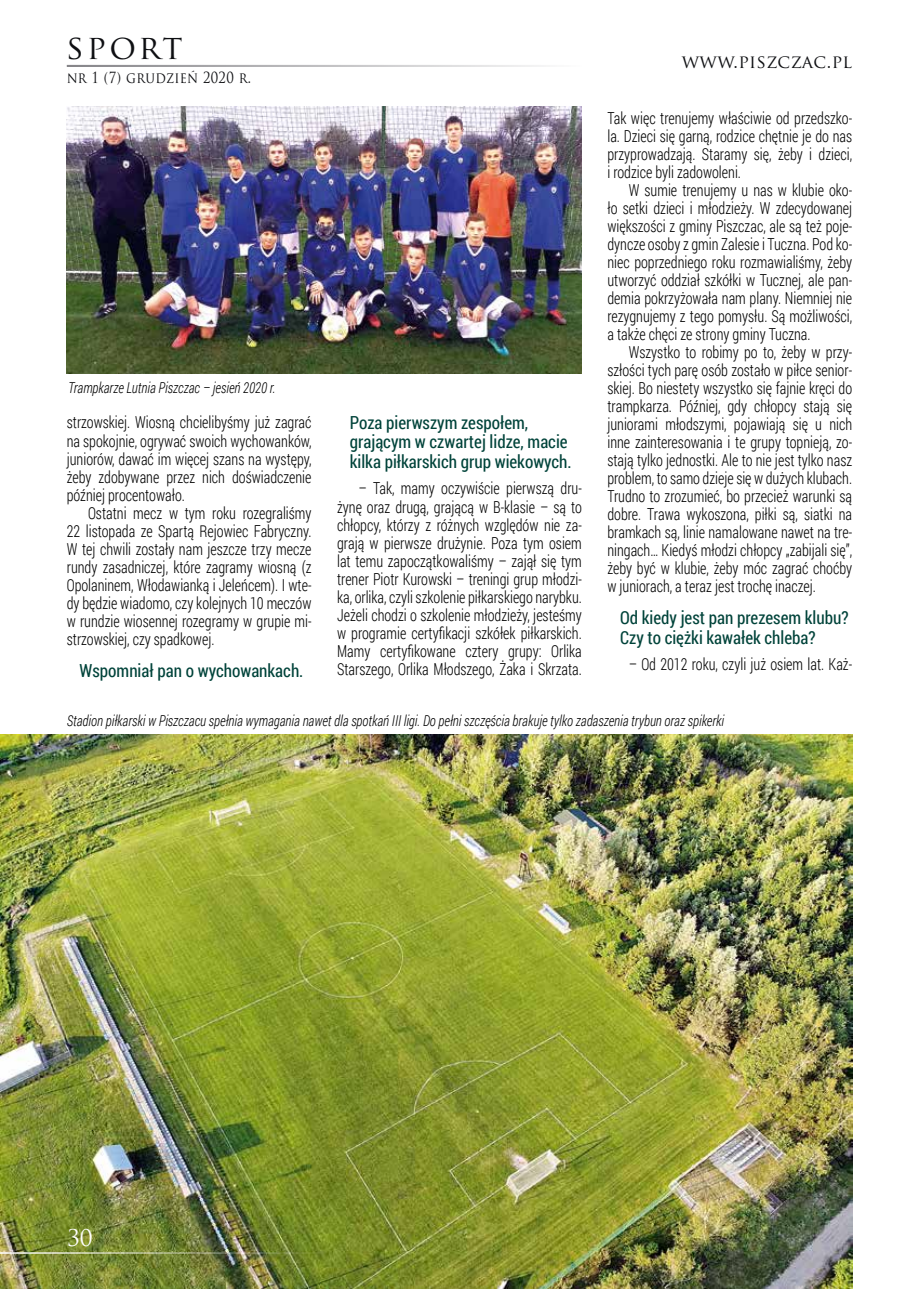
<style>
.page{position:relative;width:919px;height:1289px;background:#fff}
.page>*{position:absolute;margin:0;border:0;box-sizing:border-box;transform-origin:0 0}
.t1{font:33px "Trajan Pro";letter-spacing:.075em;color:#0e0f12}
.t2{font:22.5px "Trajan Pro";color:#fff}
.t3{font:18px/19.5px "Roboto Condensed";color:#00433a;scale:.95 1}
.t4{font:18px "Trajan Pro";letter-spacing:.025em;color:#0e0f12}
.t5{font:300 16.5px/18px "Roboto Condensed";color:#000;text-align:justify;scale:.87 1}
.t6{font:italic 300 15px "Roboto Condensed";color:#000;scale:.87 1}
.t7{font:15px "Trajan Pro";letter-spacing:.025em;color:#0e0f12;scale:.87 1}
</style>
<div class="page">
<img style="left:0;top:734px;width:852px;height:554px">
<hr style="left:0;top:1252px;width:324px;height:1px;background:#fff">
<hr style="left:67px;top:65px;width:544px;height:1px;background:#68676c">
<hr style="left:67px;top:66px;width:544px;height:1px;background:#68676c">
<img style="left:67px;top:106px;width:515px;height:267px">
<h1 class="t1" style="left:67px;top:26px;width:117px">SPORT</h1>
<p class="t7" style="left:67px;top:68px;width:213px">NR 1 (7) GRUDZIEŃ 2020 R.</p>
<p class="t6" style="left:68px;top:377px;width:240px">Trampkarze Lutnia Piszczac – jesień 2020 r.</p>
<p class="t5" style="left:67px;top:413px;width:283px">strzowskiej. Wiosną chcielibyśmy już zagrać na spokojnie, ogrywać swoich wychowanków, juniorów, dawać im więcej szans na występy, żeby zdobywane przez nich doświadczenie później procentowało.</p>
<p class="t5" style="left:67px;top:503px;width:283px;text-indent:21px">Ostatni mecz w tym roku rozegraliśmy 22 listopada ze Spartą Rejowiec Fabryczny.<br>W tej chwili zostały nam jeszcze trzy mecze rundy zasadniczej, które zagramy wiosną (z Opolaninem, Włodawianką i Jeleńcem). I wte&shy;dy będzie wiadomo, czy kolejnych 10 meczów w rundzie wiosennej rozegramy w grupie mi&shy;strzowskiej, czy spadkowej.</p>
<p class="t3" style="left:80px;top:660px;width:237px">Wspomniał pan o wychowankach.</p>
<p class="t3" style="left:350px;top:412px;width:235px">Poza pierwszym zespołem, grającym w czwartej lidze, macie kilka piłkarskich grup wiekowych.</p>
<p class="t5" style="left:337px;top:479px;width:283px;text-indent:21px">– Tak, mamy oczywiście pierwszą dru&shy;żynę oraz drugą, grającą w B-klasie – są to chłopcy, którzy z różnych względów nie za&shy;grają w pierwsze drużynie. Poza tym osiem lat temu zapoczątkowaliśmy – zajął się tym trener Piotr Kurowski – treningi grup młodzi&shy;ka, orlika, czyli szkolenie piłkarskiego narybku.<br>Jeżeli chodzi o szkolenie młodzieży, jesteśmy w programie certyfikacji szkółek piłkarskich.<br>Mamy certyfikowane cztery grupy: Orlika Starszego, Orlika Młodszego, Żaka i Skrzata.</p>
<p class="t4" style="left:681px;top:50px;width:172px">WWW.PISZCZAC.PL</p>
<p class="t5" style="left:607px;top:108px;width:283px">Tak więc trenujemy właściwie od przedszko&shy;la. Dzieci się garną, rodzice chętnie je do nas przyprowadzają. Staramy się, żeby i dzieci, i rodzice byli zadowoleni.</p>
<p class="t5" style="left:607px;top:180px;width:283px;text-indent:21px">W sumie trenujemy u nas w klubie oko&shy;ło setki dzieci i młodzieży. W zdecydowanej większości z gminy Piszczac, ale są też poje&shy;dyncze osoby z gmin Zalesie i Tuczna. Pod ko&shy;niec poprzedniego roku rozmawialiśmy, żeby utworzyć oddział szkółki w Tucznej, ale pan&shy;demia pokrzyżowała nam plany. Niemniej nie rezygnujemy z tego pomysłu. Są możliwości, a także chęci ze strony gminy Tuczna.</p>
<p class="t5" style="left:607px;top:342px;width:283px;text-indent:21px">Wszystko to robimy po to, żeby w przy&shy;szłości tych parę osób zostało w piłce senior&shy;skiej. Bo niestety wszystko się fajnie kręci do trampkarza. Później, gdy chłopcy stają się juniorami młodszymi, pojawiają się u nich inne zainteresowania i te grupy topnieją, zo&shy;stają tylko jednostki. Ale to nie jest tylko nasz problem, to samo dzieje się w dużych klubach.<br>Trudno to zrozumieć, bo przecież warunki są dobre. Trawa wykoszona, piłki są, siatki na bramkach są, linie namalowane nawet na tre&shy;ningach… Kiedyś młodzi chłopcy „zabijali się”, żeby być w klubie, żeby móc zagrać choćby w juniorach, a teraz jest trochę inaczej.</p>
<p class="t3" style="left:620px;top:607px;width:242px">Od kiedy jest pan prezesem klubu?<br>Czy to ciężki kawałek chleba?</p>
<p class="t5" style="left:628px;top:654px;width:258px">– Od 2012 roku, czyli już osiem lat. Każ-</p>
<p class="t6" style="left:67px;top:710px;width:757px">Stadion piłkarski w Piszczacu spełnia wymagania nawet dla spotkań III ligi. Do pełni szczęścia brakuje tylko zadaszenia trybun oraz spikerki</p>
<h2 class="t2" style="left:67px;top:1223px;width:27px">30</h2>
</div>
